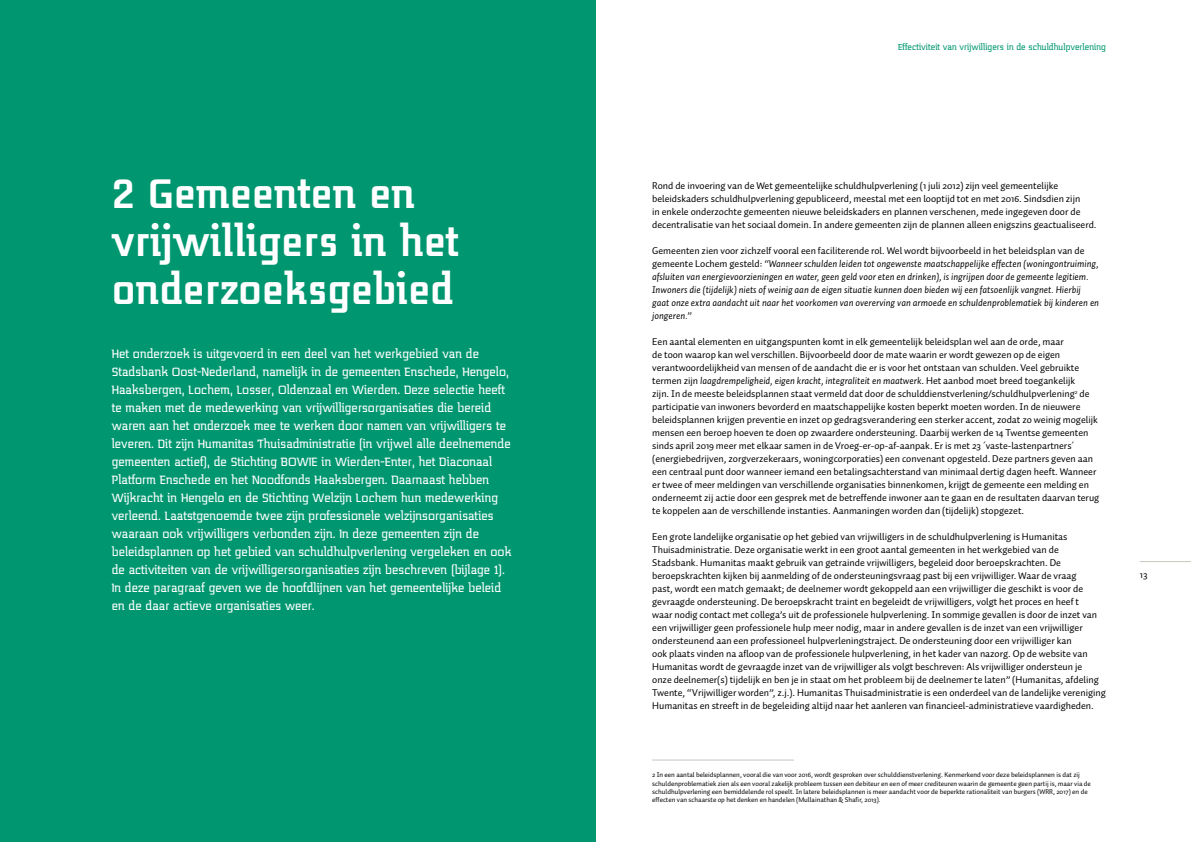
<style>
.page{position:relative;width:1191px;height:842px;background:#fff}
.page>*{position:absolute;margin:0;border:0;box-sizing:border-box;transform-origin:0 0}
.t1{font:700 48px/48px "Midnight Kernboy";color:#fff}
.t2{font:14px/18px "Midnight Kernboy";color:#fff}
.t3{font:10px/13px "Auto 1";color:#000}
.t4{font:italic 10px/13px "Auto 1";color:#000}
.t5{font:10px "Midnight Kernboy";color:#009770}
.t6{font:7px/8.4px "Auto 1";color:#000}
.s1{font-style:normal}
.s2{font-style:italic}
</style>
<div class="page">
<hr style="left:1140px;top:561px;width:51px;height:1px;background:#c6c5c0">
<div style="left:0;top:0;width:595px;height:842px;background:#009770"></div>
<hr style="left:652px;top:760px;width:142px;height:1px;background:#c6c5c0">
<h1 class="t1" style="left:112px;top:168px;width:349px">2 Gemeenten en vrijwilligers in het onderzoeksgebied</h1>
<p class="t2" style="left:112px;top:345px;width:401px">Het onderzoek is uitgevoerd in een deel van het werkgebied van de Stadsbank Oost-Nederland, namelijk in de gemeenten Enschede, Hengelo, Haaksbergen, Lochem, Losser, Oldenzaal en Wierden. Deze selectie heeft te maken met de medewerking van vrijwilligersorganisaties die bereid waren aan het onderzoek mee te werken door namen van vrijwilligers te leveren. Dit zijn Humanitas Thuisadministratie (in vrijwel alle deelnemende gemeenten actief), de Stichting BOWIE in Wierden-Enter, het Diaconaal Platform Enschede en het Noodfonds Haaksbergen. Daarnaast hebben Wijkracht in Hengelo en de Stichting Welzijn Lochem hun medewerking verleend. Laatstgenoemde twee zijn professionele welzijnsorganisaties waaraan ook vrijwilligers verbonden zijn. In deze gemeenten zijn de beleidsplannen op het gebied van schuldhulpverlening vergeleken en ook de activiteiten van de vrijwilligersorganisaties zijn beschreven (bijlage 1).<br>In deze paragraaf geven we de hoofdlijnen van het gemeentelijke beleid en de daar actieve organisaties weer.</p>
<p class="t5" style="left:898px;top:42px;width:209px">Effectiviteit van vrijwilligers in de schuldhulpverlening</p>
<p class="t3" style="left:652px;top:179px;width:446px">Rond de invoering van de Wet gemeentelijke schuldhulpverlening (1 juli 2012) zijn veel gemeentelijke beleidskaders schuldhulpverlening gepubliceerd, meestal met een looptijd tot en met 2016. Sindsdien zijn<br>in enkele onderzochte gemeenten nieuwe beleidskaders en plannen verschenen, mede ingegeven door de decentralisatie van het sociaal domein. In andere gemeenten zijn de plannen alleen enigszins geactualiseerd.</p>
<p class="t4" style="left:652px;top:244px;width:448px"><span class="s1">Gemeenten zien voor zichzelf vooral een faciliterende rol. Wel wordt bijvoorbeeld in het beleidsplan van de gemeente Lochem gesteld:</span> “Wanneer schulden leiden tot ongewenste maatschappelijke effecten (woningontruiming, afsluiten van energievoorzieningen en water, geen geld voor eten en drinken), is ingrijpen door de gemeente legitiem.<br>Inwoners die (tijdelijk) niets of weinig aan de eigen situatie kunnen doen bieden wij een fatsoenlijk vangnet. Hierbij gaat onze extra aandacht uit naar het voorkomen van overerving van armoede en schuldenproblematiek bij kinderen en jongeren.”</p>
<p class="t3" style="left:652px;top:335px;width:448px">Een aantal elementen en uitgangspunten komt in elk gemeentelijk beleidsplan wel aan de orde, maar<br>de toon waarop kan wel verschillen. Bijvoorbeeld door de mate waarin er wordt gewezen op de eigen verantwoordelijkheid van mensen of de aandacht die er is voor het ontstaan van schulden. Veel gebruikte termen zijn <span class="s2">laagdrempeligheid, eigen kracht, integraliteit en maatwerk</span>. Het aanbod moet breed toegankelijk<br>zijn. In de meeste beleidsplannen staat vermeld dat door de schulddienstverlening/schuldhulpverlening<sup>2</sup> de participatie van inwoners bevorderd en maatschappelijke kosten beperkt moeten worden. In de nieuwere beleidsplannen krijgen preventie en inzet op gedragsverandering een sterker accent, zodat zo weinig mogelijk mensen een beroep hoeven te doen op zwaardere ondersteuning. Daarbij werken de 14 Twentse gemeenten sinds april 2019 meer met elkaar samen in de Vroeg-er-op-af-aanpak. Er is met 23 ´vaste-lastenpartners´ (energiebedrijven, zorgverzekeraars, woningcorporaties) een convenant opgesteld. Deze partners geven aan een centraal punt door wanneer iemand een betalingsachterstand van minimaal dertig dagen heeft. Wanneer er twee of meer meldingen van verschillende organisaties binnenkomen, krijgt de gemeente een melding en onderneemt zij actie door een gesprek met de betreffende inwoner aan te gaan en de resultaten daarvan terug te koppelen aan de verschillende instanties. Aanmaningen worden dan (tijdelijk) stopgezet.</p>
<p class="t3" style="left:652px;top:530px;width:455px">Een grote landelijke organisatie op het gebied van vrijwilligers in de schuldhulpverlening is Humanitas Thuisadministratie. Deze organisatie werkt in een groot aantal gemeenten in het werkgebied van de Stadsbank. Humanitas maakt gebruik van getrainde vrijwilligers, begeleid door beroepskrachten. De beroepskrachten kijken bij aanmelding of de ondersteuningsvraag past bij een vrijwilliger. Waar de vraag<br>past, wordt een match gemaakt; de deelnemer wordt gekoppeld aan een vrijwilliger die geschikt is voor de gevraagde ondersteuning. De beroepskracht traint en begeleidt de vrijwilligers, volgt het proces en heef t<br>waar nodig contact met collega’s uit de professionele hulpverlening. In sommige gevallen is door de inzet van een vrijwilliger geen professionele hulp meer nodig, maar in andere gevallen is de inzet van een vrijwilliger ondersteunend aan een professioneel hulpverleningstraject. De ondersteuning door een vrijwilliger kan<br>ook plaats vinden na afloop van de professionele hulpverlening, in het kader van nazorg. Op de website van Humanitas wordt de gevraagde inzet van de vrijwilliger als volgt beschreven: Als vrijwilliger ondersteun je<br>onze deelnemer(s) tijdelijk en ben je in staat om het probleem bij de deelnemer te laten” (Humanitas, afdeling Twente, “Vrijwilliger worden”, z.j.). Humanitas Thuisadministratie is een onderdeel van de landelijke vereniging Humanitas en streeft in de begeleiding altijd naar het aanleren van financieel-administratieve vaardigheden.</p>
<p class="t6" style="left:652px;top:770px;width:440px">2 In een aantal beleidsplannen, vooral die van voor 2016, wordt gesproken over schulddienstverlening. Kenmerkend voor deze beleidsplannen is dat zij schuldenproblematiek zien als een vooral zakelijk probleem tussen een debiteur en een of meer crediteuren waarin de gemeente geen partij is, maar via de schuldhulpverlening een bemiddelende rol speelt. In latere beleidsplannen is meer aandacht voor de beperkte rationaliteit van burgers (WRR, 2017) en de effecten van schaarste op het denken en handelen (Mullainathan &amp; Shafir, 2013).</p>
<p class="t3" style="left:1140px;top:568px;width:9px">13</p>
</div>
